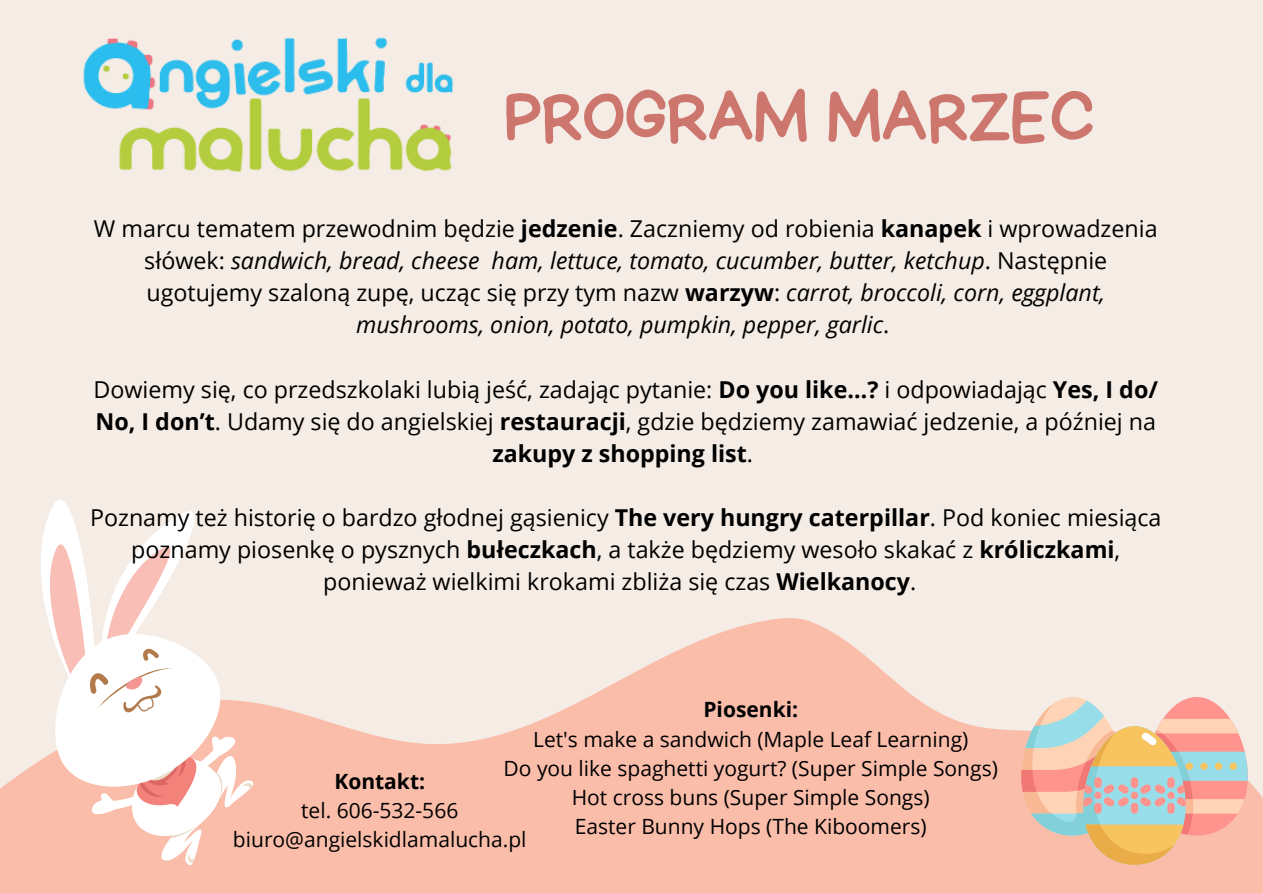
<style>
.page{position:relative;width:1263px;height:893px;background:#f4ece5}
.page>*{position:absolute;margin:0;border:0;box-sizing:border-box;transform-origin:0 0}
.t1{font:72.38px "Handyman";color:#cd766e}
.t2{font:23.25px/32.1px "Open Sans";color:#000;text-align:center}
.t3{font:italic 23.25px/32.1px "Open Sans";color:#000;text-align:center}
.t4{font:21px/29.2px "Open Sans";color:#000;text-align:center}
.t5{font:700 21px "Open Sans";color:#000}
.s1{font-style:normal}
.s2{font-weight:700;font-style:normal}
.s3{font-weight:700}
</style>
<div class="page">
<svg style="left:0;top:618px;width:1263px;height:275px;fill:#fabdaa"></svg>
<svg style="left:33px;top:500px;width:222px;height:376px"></svg>
<svg style="left:1021px;top:697px;width:227px;height:167px;background:#e1c3ae"></svg>
<img style="left:83px;top:37px;width:371px;height:135px">
<h1 class="t1" style="left:505px;top:81px;width:590px">PROGRAM MARZEC</h1>
<p class="t3" style="left:94px;top:212px;width:1065px"><span class="s1">W marcu tematem przewodnim będzie</span> <span class="s2">jedzenie</span><span class="s1">. Zaczniemy od robienia</span> <span class="s2">kanapek</span> <span class="s1">i wprowadzenia słówek:</span> sandwich, bread, cheese ham, lettuce, tomato, cucumber, butter, ketchup<span class="s1">. Następnie ugotujemy szaloną zupę, ucząc się przy tym nazw</span> <span class="s2">warzyw</span><span class="s1">:</span> carrot, broccoli, corn, eggplant, mushrooms, onion, potato, pumpkin, pepper, garlic<span class="s1">.</span></p>
<p class="t2" style="left:94px;top:372px;width:1066px">Dowiemy się, co przedszkolaki lubią jeść, zadając pytanie: <span class="s3">Do you like…?</span> i odpowiadając <span class="s3">Yes, I do/<br>No, I don’t</span>. Udamy się do angielskiej <span class="s3">restauracji</span>, gdzie będziemy zamawiać jedzenie, a później na <span class="s3">zakupy z shopping list</span>.</p>
<p class="t2" style="left:90px;top:501px;width:1073px">Poznamy też historię o bardzo głodnej gąsienicy <span class="s3">The very hungry caterpillar</span>. Pod koniec miesiąca poznamy piosenkę o pysznych <span class="s3">bułeczkach</span>, a także będziemy wesoło skakać z <span class="s3">króliczkami</span>, ponieważ wielkimi krokami zbliża się czas <span class="s3">Wielkanocy</span>.</p>
<p class="t5" style="left:703px;top:695px;width:96px">Piosenki:</p>
<p class="t4" style="left:503px;top:724px;width:496px">Let's make a sandwich (Maple Leaf Learning)<br>Do you like spaghetti yogurt? (Super Simple Songs)<br>Hot cross buns (Super Simple Songs)<br>Easter Bunny Hops (The Kiboomers)</p>
<p class="t5" style="left:334px;top:766px;width:92px">Kontakt:</p>
<p class="t4" style="left:233px;top:795px;width:295px">tel. 606-532-566 biuro@angielskidlamalucha.pl</p>
</div>
